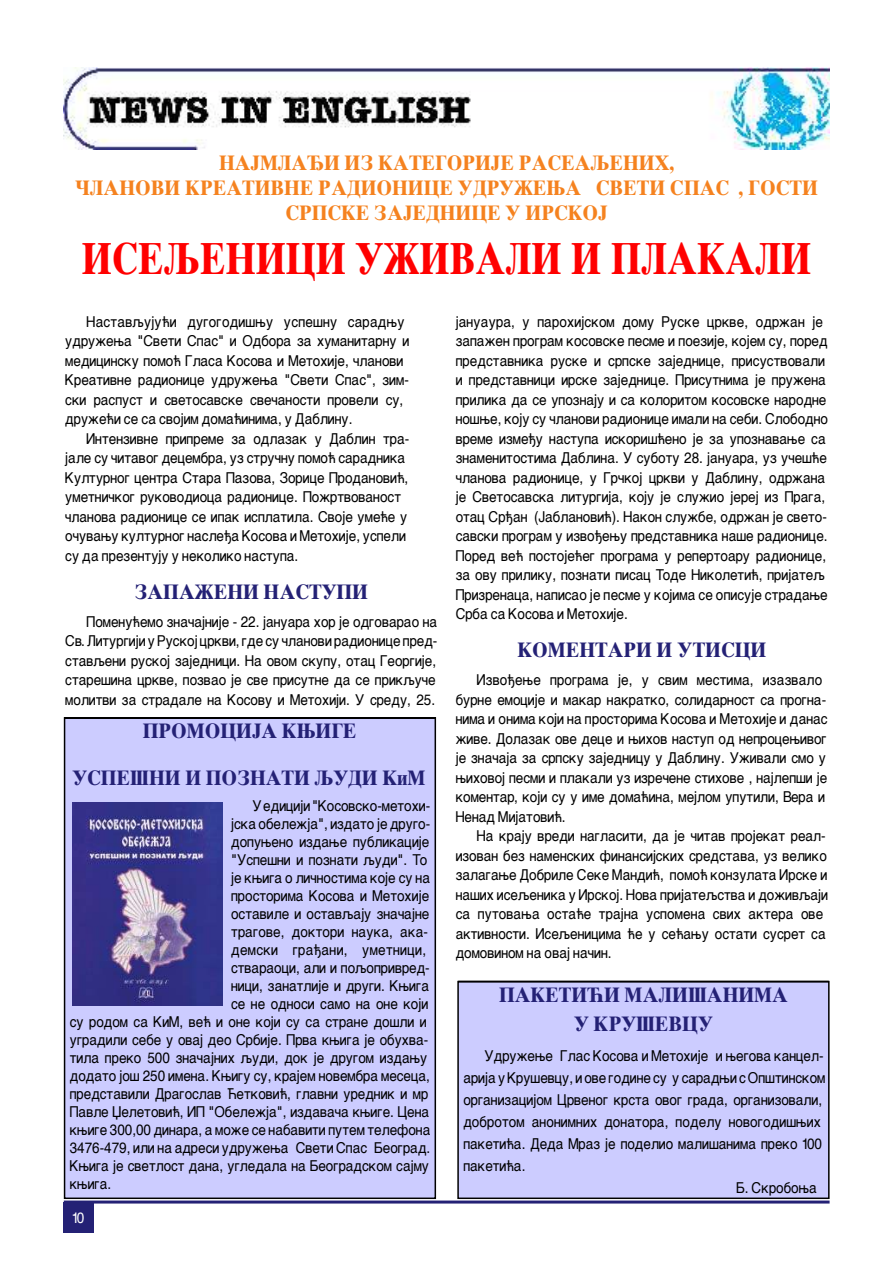
<style>
.page{position:relative;width:893px;height:1263px;background:#fff}
.page>*{position:absolute;margin:0;border:0;box-sizing:border-box;transform-origin:0 0}
.t1{font:700 45px "Cir Times";color:#f00;scale:.8 1}
.t2{font:700 21px/25.2px "Cir Times";color:#f5821f;text-align:center;scale:.9 1}
.t3{font:700 21px/29.1px "Cir Times";color:#242175;text-align:center;scale:.9 1}
.t4{font:15px/19.5px "Arial Cirilica";color:#000;scale:.9 1}
.t5{font:15px "Arial Cirilica";letter-spacing:.025em;color:#000;scale:.9 1}
.t6{font:15px "Arial Cirilica";color:#fff;scale:.9 1}
</style>
<div class="page">
<div style="left:64px;top:1202px;width:30px;height:31px;background:#242175"></div>
<hr style="left:64px;top:1201px;width:765px;height:3px;background:#242175">
<img style="left:64px;top:68px;width:765px;height:81px">
<div style="left:63px;top:717px;width:374px;height:483px;background:#ccf"></div>
<div style="left:457px;top:980px;width:373px;height:220px;background:#ccf"></div>
<img style="left:72px;top:803px;width:151px;height:202px">
<h2 class="t2" style="left:75px;top:152px;width:826px">NAJMLA\I IZ KATEGORIJE RASEAQENIH,<br>^LANOVI KREATIVNE RADIONICE UDRU@EWA “SVETI SPAS , GOSTI<br>SRPSKE ZAJEDNICE U IRSKOJ</h2>
<h1 class="t1" style="left:82px;top:242px;width:913px">ISEQENICI U@IVALI I PLAKALI</h1>
<p class="t4" style="left:65px;top:313px;width:384px;text-indent:21px">Nastavquju}i dugogodi{wu uspe{nu saradwu udru`ewa "Sveti Spas" i Odbora za humanitarnu i medicinsku pomo} Glasa Kosova i Metohije, ~lanovi Kreativne radionice udru`ewa "Sveti Spas", zim&shy;ski raspust i svetosavske sve~anosti proveli su, dru`e}i se sa svojim doma}inima, u Dablinu.</p>
<p class="t4" style="left:65px;top:430px;width:384px;text-indent:21px">Intenzivne pripreme za odlazak u Dablin tra&shy;jale su ~itavog decembra, uz stru~nu pomo} saradnika Kulturnog centra Stara Pazova, Zorice Prodanovi}, umetni~kog rukovodioca radionice. Po`rtvovanost ~lanova radionice se ipak isplatila. Svoje ume}e u o~uvawu kulturnog nasle|a Kosova i Metohije, uspeli su da prezentuju u nekoliko nastupa.</p>
<h2 class="t3" style="left:135px;top:579px;width:260px">ZAPA@ENI NASTUPI</h2>
<p class="t4" style="left:65px;top:613px;width:415px;text-align:justify;text-indent:21px">Pomenu}emo zna~ajnije - 22. januara hor je odgovarao na Sv. Liturgiji u Ruskoj crkvi, gde su ~lanovi radionice pred&shy;stavqeni ruskoj zajednici. Na ovom skupu, otac Georgije, stare{ina crkve, pozvao je sve prisutne da se prikqu~e molitvi za stradale na Kosovu i Metohiji. U sredu, 25.</p>
<h2 class="t3" style="left:143px;top:719px;width:239px">PROMOCIJA KWIGE</h2>
<h2 class="t3" style="left:72px;top:765px;width:393px">USPE[NI I POZNATI QUDI KiM</h2>
<p class="t4" style="left:252px;top:798px;width:199px">Uediciji"Kosovsko-metohi-</p>
<p class="t4" style="left:231px;top:816px;width:223px">jska obele`ja", izdato je drugo-</p>
<p class="t4" style="left:231px;top:834px;width:222px">dopuweno izdawe publikacije</p>
<p class="t4" style="left:231px;top:852px;width:219px">"Uspe{ni i poznati qudi". To</p>
<p class="t4" style="left:231px;top:870px;width:222px">je kwiga o li~nostima koje su na</p>
<p class="t4" style="left:231px;top:888px;width:221px">prostorima Kosova i Metohije</p>
<p class="t4" style="left:231px;top:906px;width:222px">ostavile i ostavqaju zna~ajne</p>
<p class="t4" style="left:231px;top:924px;width:220px">tragove, doktori nauka, aka-</p>
<p class="t5" style="left:231px;top:944px;width:218px">demski gra|ani, umetnici,</p>
<p class="t4" style="left:231px;top:960px;width:222px">stvaraoci, ali i poqoprivred-</p>
<p class="t4" style="left:231px;top:978px;width:221px">nici, zanatlije i drugi. Kwiga</p>
<p class="t4" style="left:231px;top:996px;width:220px">se ne odnosi samo na one koji</p>
<p class="t4" style="left:70px;top:1014px;width:398px">su rodom sa KiM, ve} i one koji su sa strane do{li i</p>
<p class="t4" style="left:70px;top:1032px;width:400px">ugradili sebe u ovaj deo Srbije. Prva kwiga je obuhva-</p>
<p class="t4" style="left:70px;top:1050px;width:399px">tila preko 500 zna~ajnih qudi, dok je drugom izdawu</p>
<p class="t4" style="left:70px;top:1068px;width:401px">dodato jo{ 250 imena. Kwigu su, krajem novembra meseca,</p>
<p class="t4" style="left:70px;top:1086px;width:400px">predstavili Dragoslav ]etkovi}, glavni urednik i mr</p>
<p class="t4" style="left:70px;top:1104px;width:401px">Pavle Xeletovi}, IP "Obele`ja", izdava~a kwige. Cena</p>
<p class="t4" style="left:70px;top:1122px;width:402px">kwige 300,00 dinara, a mo`e se nabaviti putem telefona</p>
<p class="t4" style="left:70px;top:1140px;width:402px">3476-479, ili na adresi udru`ewa Sveti Spas Beograd.</p>
<p class="t4" style="left:70px;top:1158px;width:401px">Kwiga je svetlost dana, ugledala na Beogradskom sajmu</p>
<p class="t4" style="left:70px;top:1176px;width:48px">kwiga.</p>
<p class="t6" style="left:72px;top:1212px;width:15px">10</p>
<p class="t4" style="left:455px;top:313px;width:415px">januaura, u parohijskom domu Ruske crkve, odr`an je zapa`en program kosovske pesme i poezije, kojem su, pored predstavnika ruske i srpske zajednice, prisustvovali i predstavnici irske zajednice. Prisutnima je pru`ena prilika da se upoznaju i sa koloritom kosovske narodne no{we, koju su ~lanovi radionice imali na sebi. Slobodno vreme izme|u nastupa iskori{}eno je za upoznavawe sa znamenitostima Dablina. U subotu 28. januara, uz u~e{}e ~lanova radionice, u Gr~koj crkvi u Dablinu, odr`ana je Svetosavska liturgija, koju je slu`io jerej iz Praga, otac Sr|an (Jablanovi}). Nakon slu`be, odr`an je sveto&shy;savski program u izvo|ewu predstavnika na{e radionice.<br>Pored ve} postoje}eg programa u repertoaru radionice, za ovu priliku, poznati pisac Tode Nikoleti}, prijateq Prizrenaca, napisao je pesme u kojima se opisuje stradawe Srba sa Kosova i Metohije.</p>
<h2 class="t3" style="left:517px;top:638px;width:278px">KOMENTARI I UTISCI</h2>
<p class="t4" style="left:455px;top:671px;width:415px;text-indent:21px">Izvo|ewe programa je, u svim mestima, izazvalo burne emocije i makar nakratko, solidarnost sa progna&shy;nima i onima koji na prostorima Kosova i Metohije i danas `ive. Dolazak ove dece i wihov nastup od neprocewivog je zna~aja za srpsku zajednicu u Dablinu. U`ivali smo u wihovoj pesmi i plakali uz izre~ene stihove , najlep{i je komentar, koji su u ime doma}ina, mejlom uputili, Vera i Nenad Mijatovi}.</p>
<p class="t4" style="left:455px;top:827px;width:415px;text-indent:21px">Na kraju vredi naglasiti, da je ~itav projekat real&shy;izovan bez namenskih finansijskih sredstava, uz veliko zalagawe Dobrile Seke Mandi}, pomo} konzulata Irske i na{ih iseqenika u Irskoj. Nova prijateqstva i do`ivqaji sa putovawa osta}e trajna uspomena svih aktera ove aktivnosti. Iseqenicima }e u se}awu ostati susret sa domovinom na ovaj na~in.</p>
<h2 class="t3" style="left:499px;top:982px;width:322px">PAKETI]I MALI[ANIMA<br>U KRU[EVCU</h2>
<p class="t4" style="left:484px;top:1048px;width:378px">Udru`ewe Glas Kosova i Metohije i wegova kancel-</p>
<p class="t4" style="left:463px;top:1070px;width:404px">arija u Kru{evcu, i ove godine su u saradwi s Op{tinskom</p>
<p class="t4" style="left:463px;top:1092px;width:400px">organizacijom Crvenog krsta ovog grada, organizovali,</p>
<p class="t4" style="left:463px;top:1114px;width:399px">dobrotom anonimnih donatora, podelu novogodi{wih</p>
<p class="t4" style="left:463px;top:1136px;width:400px">paketi}a. Deda Mraz je podelio mali{anima preko 100</p>
<p class="t4" style="left:463px;top:1157px;width:70px">paketi}a.</p>
<p class="t4" style="left:736px;top:1179px;width:91px">B. Skrobowa</p>
</div>
